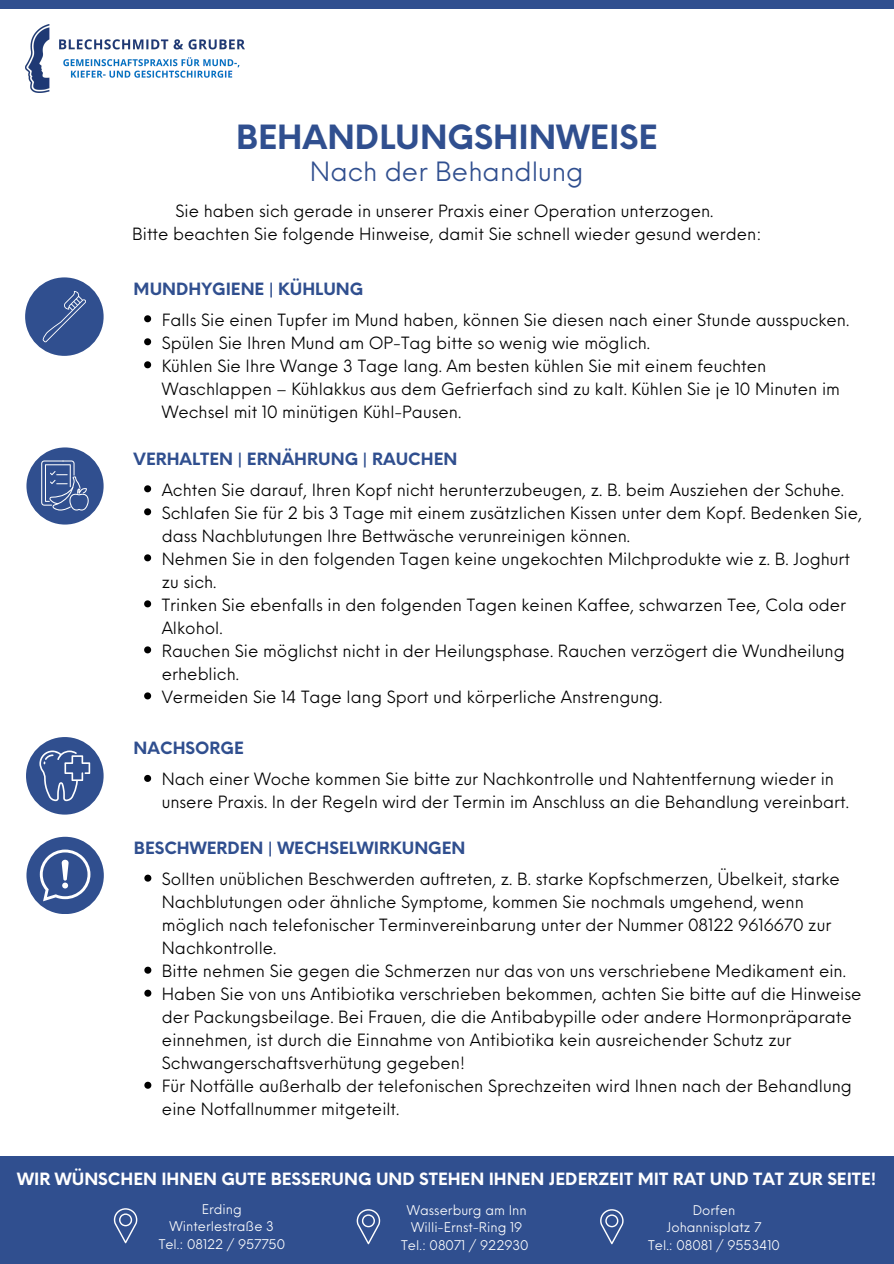
<style>
.page{position:relative;width:894px;height:1264px;background:#fff}
.page>*{position:absolute;margin:0;border:0;box-sizing:border-box;transform-origin:0 0}
.t1{font:700 32.55px "Neue Einstellung";color:#304f8f}
.t2{font:25.95px "Neue Einstellung";color:#304f8f}
.t3{font:16.5px/23px "Neue Einstellung";color:#000}
.t4{font:700 16.5px "Neue Einstellung";color:#304f8f}
.t5{font:700 16.5px "Neue Einstellung";color:#fff}
.t6{font:13.05px "Neue Einstellung";color:#fff}
</style>
<div class="page">
<img style="left:25px;top:25px;width:219px;height:67px">
<div style="left:0;top:1155px;width:893px;height:108px;background:#304f8f"></div>
<svg style="left:144px;top:315px;width:7px;height:7px"></svg>
<svg style="left:144px;top:338px;width:7px;height:7px"></svg>
<svg style="left:144px;top:361px;width:7px;height:7px"></svg>
<svg style="left:144px;top:485px;width:7px;height:7px"></svg>
<svg style="left:144px;top:508px;width:7px;height:7px"></svg>
<svg style="left:144px;top:554px;width:7px;height:7px"></svg>
<svg style="left:144px;top:600px;width:7px;height:7px"></svg>
<svg style="left:144px;top:646px;width:7px;height:7px"></svg>
<svg style="left:144px;top:692px;width:7px;height:7px"></svg>
<svg style="left:144px;top:775px;width:7px;height:7px"></svg>
<svg style="left:144px;top:874px;width:7px;height:7px"></svg>
<svg style="left:144px;top:966px;width:7px;height:7px"></svg>
<svg style="left:144px;top:989px;width:7px;height:7px"></svg>
<svg style="left:144px;top:1081px;width:7px;height:7px"></svg>
<div style="left:0;top:0;width:893px;height:9px;background:#304f8f"></div>
<svg style="left:114px;top:1208px;width:23px;height:35px"></svg>
<svg style="left:600px;top:1209px;width:23px;height:35px"></svg>
<svg style="left:356px;top:1209px;width:24px;height:35px"></svg>
<div style="left:25px;top:277px;width:79px;height:79px;background:#304f8f;border-radius:50%"></div>
<svg style="left:43px;top:291px;width:43px;height:51px"></svg>
<div style="left:26px;top:737px;width:78px;height:77px;background:#304f8f;border-radius:50%"></div>
<svg style="left:39px;top:750px;width:51px;height:51px"></svg>
<div style="left:26px;top:447px;width:78px;height:77px;background:#304f8f;border-radius:50%"></div>
<svg style="left:41px;top:460px;width:47px;height:51px"></svg>
<div style="left:26px;top:836px;width:78px;height:78px;background:#304f8f;border-radius:50%"></div>
<svg style="left:40px;top:849px;width:50px;height:52px"></svg>
<p class="t1" style="left:236px;top:108px;width:423px">BEHANDLUNGSHINWEISE</p>
<p class="t2" style="left:310px;top:148px;width:275px">Nach der Behandlung</p>
<p class="t3" style="left:175px;top:198px;width:539px">Sie haben sich gerade in unserer Praxis einer Operation unterzogen.</p>
<p class="t3" style="left:132px;top:221px;width:630px">Bitte beachten Sie folgende Hinweise, damit Sie schnell wieder gesund werden:</p>
<p class="t4" style="left:134px;top:274px;width:231px">MUNDHYGIENE | KÜHLUNG</p>
<p class="t3" style="left:162px;top:306px;width:689px">Falls Sie einen Tupfer im Mund haben, können Sie diesen nach einer Stunde ausspucken.</p>
<p class="t3" style="left:162px;top:329px;width:489px">Spülen Sie Ihren Mund am OP-Tag bitte so wenig wie möglich.</p>
<p class="t3" style="left:162px;top:352px;width:679px">Kühlen Sie Ihre Wange 3 Tage lang. Am besten kühlen Sie mit einem feuchten<br>Waschlappen – Kühlakkus aus dem Gefrierfach sind zu kalt. Kühlen Sie je 10 Minuten im<br>Wechsel mit 10 minütigen Kühl-Pausen.</p>
<p class="t4" style="left:134px;top:444px;width:325px">VERHALTEN | ERNÄHRUNG | RAUCHEN</p>
<p class="t3" style="left:162px;top:476px;width:683px">Achten Sie darauf, Ihren Kopf nicht herunterzubeugen, z. B. beim Ausziehen der Schuhe.</p>
<p class="t3" style="left:162px;top:499px;width:701px">Schlafen Sie für 2 bis 3 Tage mit einem zusätzlichen Kissen unter dem Kopf. Bedenken Sie, dass Nachblutungen Ihre Bettwäsche verunreinigen können.</p>
<p class="t3" style="left:162px;top:545px;width:689px">Nehmen Sie in den folgenden Tagen keine ungekochten Milchprodukte wie z. B. Joghurt zu sich.</p>
<p class="t3" style="left:162px;top:591px;width:686px">Trinken Sie ebenfalls in den folgenden Tagen keinen Kaffee, schwarzen Tee, Cola oder<br>Alkohol.</p>
<p class="t3" style="left:162px;top:637px;width:684px">Rauchen Sie möglichst nicht in der Heilungsphase. Rauchen verzögert die Wundheilung erheblich.</p>
<p class="t3" style="left:162px;top:683px;width:502px">Vermeiden Sie 14 Tage lang Sport und körperliche Anstrengung.</p>
<p class="t4" style="left:134px;top:733px;width:112px">NACHSORGE</p>
<p class="t3" style="left:162px;top:766px;width:688px">Nach einer Woche kommen Sie bitte zur Nachkontrolle und Nahtentfernung wieder in unsere Praxis. In der Regeln wird der Termin im Anschluss an die Behandlung vereinbart.</p>
<p class="t4" style="left:134px;top:833px;width:333px">BESCHWERDEN | WECHSELWIRKUNGEN</p>
<p class="t3" style="left:162px;top:866px;width:679px">Sollten unüblichen Beschwerden auftreten, z. B. starke Kopfschmerzen, Übelkeit, starke Nachblutungen oder ähnliche Symptome, kommen Sie nochmals umgehend, wenn möglich nach telefonischer Terminvereinbarung unter der Nummer 08122 9616670 zur Nachkontrolle.</p>
<p class="t3" style="left:162px;top:958px;width:685px">Bitte nehmen Sie gegen die Schmerzen nur das von uns verschriebene Medikament ein.</p>
<p class="t3" style="left:162px;top:981px;width:701px">Haben Sie von uns Antibiotika verschrieben bekommen, achten Sie bitte auf die Hinweise der Packungsbeilage. Bei Frauen, die die Antibabypille oder andere Hormonpräparate einnehmen, ist durch die Einnahme von Antibiotika kein ausreichender Schutz zur Schwangerschaftsverhütung gegeben!</p>
<p class="t3" style="left:162px;top:1073px;width:691px">Für Notfälle außerhalb der telefonischen Sprechzeiten wird Ihnen nach der Behandlung eine Notfallnummer mitgeteilt.</p>
<p class="t5" style="left:17px;top:1164px;width:860px">WIR WÜNSCHEN IHNEN GUTE BESSERUNG UND STEHEN IHNEN JEDERZEIT MIT RAT UND TAT ZUR SEITE!</p>
<p class="t6" style="left:202px;top:1197px;width:41px">Erding</p>
<p class="t6" style="left:169px;top:1214px;width:106px">Winterlestraße 3</p>
<p class="t6" style="left:159px;top:1231px;width:128px">Tel.: 08122 / 957750</p>
<p class="t6" style="left:407px;top:1198px;width:121px">Wasserburg am Inn</p>
<p class="t6" style="left:411px;top:1215px;width:113px">Willi-Ernst-Ring 19</p>
<p class="t6" style="left:401px;top:1232px;width:129px">Tel.: 08071 / 922930</p>
<p class="t6" style="left:692px;top:1198px;width:44px">Dorfen</p>
<p class="t6" style="left:666px;top:1215px;width:96px">Johannisplatz 7</p>
<p class="t6" style="left:648px;top:1232px;width:133px">Tel.: 08081 / 9553410</p>
</div>
